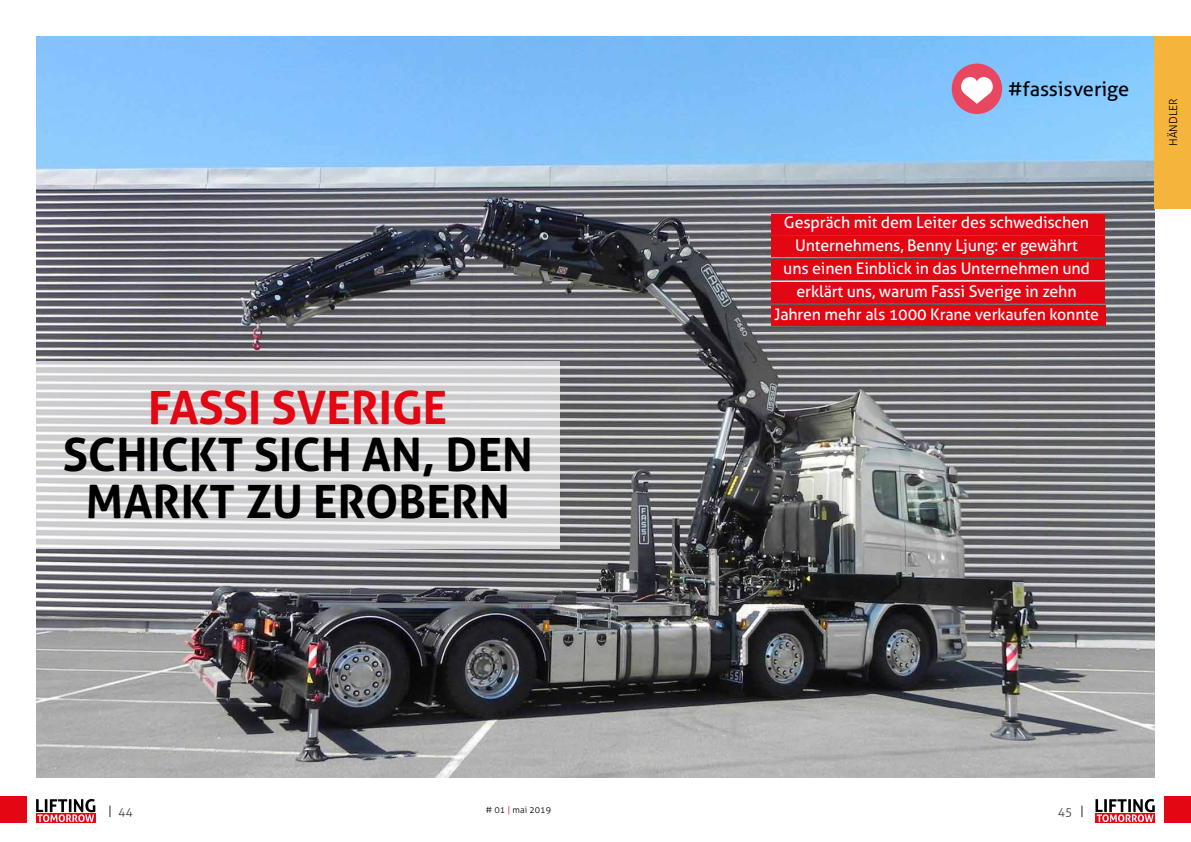
<style>
.page{position:relative;width:1191px;height:842px;background:#fff}
.page>*{position:absolute;margin:0;border:0;box-sizing:border-box;transform-origin:0 0}
.t1{font:700 46px/47px "Aller";color:#000;text-align:center}
.t2{font:700 46px "Aller";color:#e30613}
.t3{font:20px "Aller";color:#000}
.t4{font:16px/23px "Aller";letter-spacing:-.01em;color:#fff;text-align:center}
.t5{font:300 12px "Aller";color:#3c3c3b}
.t6{font:300 11px "Aller";color:#000}
.t7{font:300 9px "Aller";color:#000}
.s1{color:#000}
.s2{color:#e30613}
</style>
<div class="page">
<div style="left:36px;top:813px;width:60px;height:10px;background:#e30613"></div>
<svg style="left:36px;top:799px;width:59px;height:23px"></svg>
<div style="left:1095px;top:813px;width:60px;height:10px;background:#e30613"></div>
<svg style="left:1095px;top:799px;width:59px;height:23px"></svg>
<img style="left:36px;top:36px;width:1119px;height:741px">
<svg style="left:36px;top:361px;width:523px;height:188px;fill:#cdcdcf"></svg>
<div style="left:1155px;top:36px;width:36px;height:172px;background:#f5b53d"></div>
<div style="left:1164px;top:797px;width:27px;height:26px;background:#e30613"></div>
<div style="left:0;top:797px;width:26px;height:26px;background:#e30613"></div>
<div style="left:951px;top:64px;width:51px;height:50px;background:#e9465f;border-radius:50%"></div>
<svg style="left:961px;top:77px;width:32px;height:27px"></svg>
<div style="left:771px;top:214px;width:334px;height:20px;background:#e30613"></div>
<div style="left:771px;top:237px;width:334px;height:20px;background:#e30613"></div>
<div style="left:771px;top:260px;width:334px;height:20px;background:#e30613"></div>
<div style="left:771px;top:282px;width:334px;height:20px;background:#e30613"></div>
<div style="left:771px;top:305px;width:334px;height:20px;background:#e30613"></div>
<h1 class="t2" style="left:148px;top:379px;width:301px">FASSI SVERIGE</h1>
<h1 class="t1" style="left:63px;top:431px;width:472px">SCHICKT SICH AN, DEN<br>MARKT ZU EROBERN</h1>
<p class="t3" style="left:1007px;top:77px;width:123px">#fassisverige</p>
<p class="t4" style="left:774px;top:211px;width:326px">Gespräch mit dem Leiter des schwedischen Unternehmens, Benny Ljung: er gewährt<br>uns einen Einblick in das Unternehmen und erklärt uns, warum Fassi Sverige in zehn Jahren mehr als 1000 Krane verkaufen konnte</p>
<p class="t6" style="left:1166px;top:146px;width:49px;rotate:-90deg">HÄNDLER</p>
<p class="t5" style="left:108px;top:804px;width:26px"><span class="s1">|</span> 44</p>
<p class="t7" style="left:485px;top:804px;width:67px"># 01 <span class="s2">|</span> mai 2019</p>
<p class="t5" style="left:1057px;top:804px;width:28px">45 <span class="s1">|</span></p>
</div>
